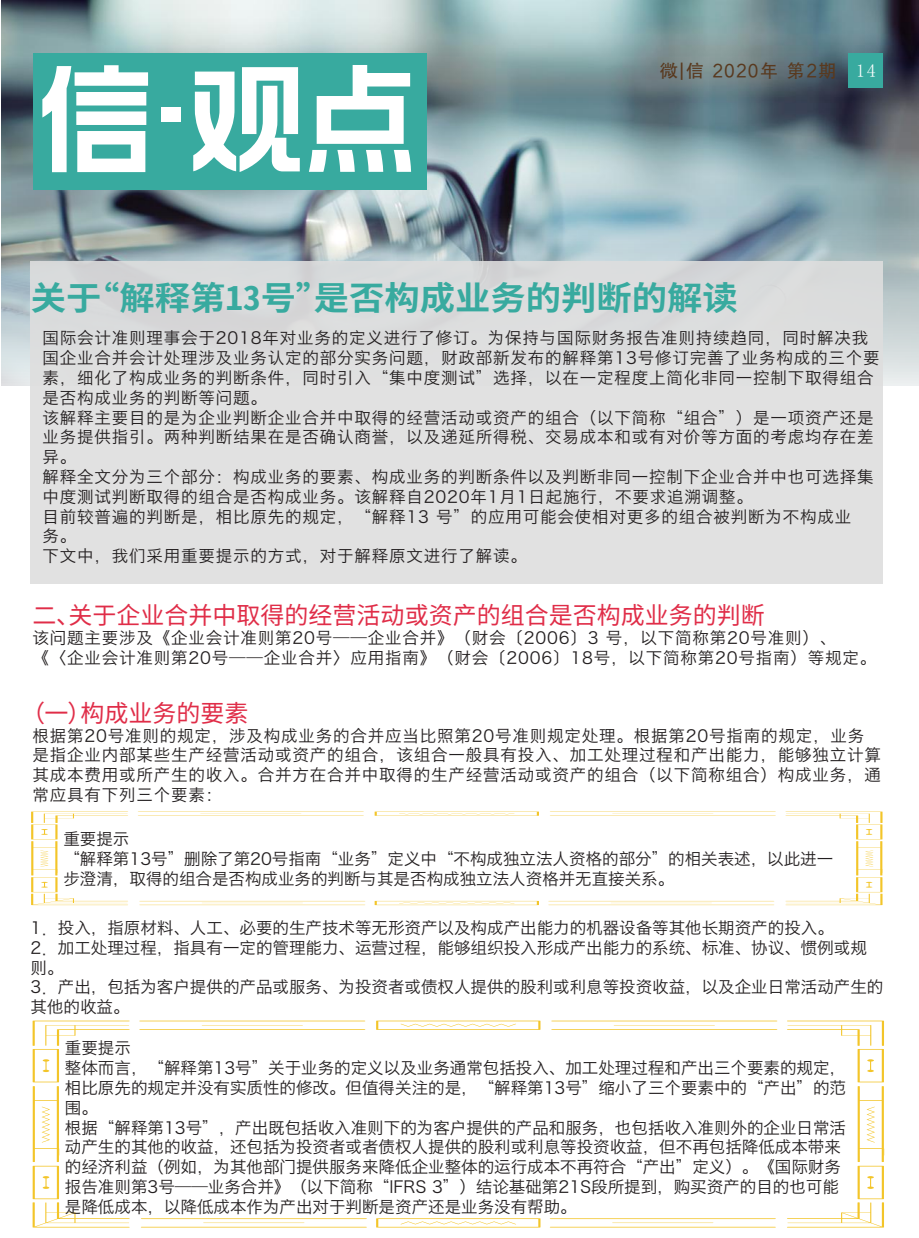
<style>
.page{position:relative;width:919px;height:1238px;background:#fff}
.page>*{position:absolute;margin:0;border:0;box-sizing:border-box;transform-origin:0 0}
.t1{font:108px "MF Fang Hei Noncommercial Regular";color:#fff}
.t2{font:700 33px "Source Han Sans HWSC";color:#38aa9f;scale:1.07 1}
.t3{font:24px "Source Han Sans HWSC";color:#e02d48}
.t4{font:18px "FZHTK GBK1 0";letter-spacing:.1em;color:#59391e}
.t5{font:16.5px/19.8px "Hiragino Sans GB W3";letter-spacing:.05em;color:#231f20}
.t6{font:16.5px/19.8px "Hiragino Sans GB W3";color:#231f20}
.s1{font-family:"Ping Fang SC Medium";color:#fff}
</style>
<div class="page">
<img style="left:1px;top:0;width:917px;height:569px">
<div style="left:31px;top:261px;width:852px;height:322px;background:#dedede"></div>
<div style="left:34px;top:54px;width:393px;height:136px;background:#38aa9f"></div>
<div style="left:848px;top:54px;width:35px;height:34px;background:#38aa9f"></div>
<svg style="left:374px;top:811px;width:165px;height:4px"></svg>
<svg style="left:550px;top:811px;width:225px;height:5px"></svg>
<svg style="left:138px;top:811px;width:226px;height:5px"></svg>
<svg style="left:374px;top:900px;width:165px;height:5px"></svg>
<svg style="left:548px;top:900px;width:226px;height:5px"></svg>
<svg style="left:139px;top:900px;width:226px;height:5px"></svg>
<svg style="left:785px;top:811px;width:97px;height:94px"></svg>
<svg style="left:31px;top:811px;width:97px;height:94px"></svg>
<svg style="left:376px;top:1020px;width:164px;height:9px"></svg>
<svg style="left:551px;top:1020px;width:226px;height:10px"></svg>
<svg style="left:139px;top:1020px;width:226px;height:10px"></svg>
<svg style="left:376px;top:1218px;width:164px;height:9px"></svg>
<svg style="left:549px;top:1218px;width:226px;height:9px"></svg>
<svg style="left:141px;top:1218px;width:226px;height:9px"></svg>
<svg style="left:787px;top:1020px;width:96px;height:207px"></svg>
<svg style="left:33px;top:1020px;width:97px;height:207px"></svg>
<h1 class="t1" style="left:41px;top:59px;width:374px">信·观点</h1>
<p class="t4" style="left:659px;top:60px;width:218px">微|信 2020年 第2期 <span class="s1">14</span></p>
<h2 class="t2" style="left:31px;top:279px;width:662px">关于“解释第13号”是否构成业务的判断的解读</h2>
<p class="t5" style="left:42px;top:328px;width:838px">国际会计准则理事会于2018年对业务的定义进行了修订。为保持与国际财务报告准则持续趋同，同时解决我国企业合并会计处理涉及业务认定的部分实务问题，财政部新发布的解释第13号修订完善了业务构成的三个要素，细化了构成业务的判断条件，同时引入“集中度测试”选择，以在一定程度上简化非同一控制下取得组合是否构成业务的判断等问题。<br>该解释主要目的是为企业判断企业合并中取得的经营活动或资产的组合（以下简称“组合”）是一项资产还是业务提供指引。两种判断结果在是否确认商誉，以及递延所得税、交易成本和或有对价等方面的考虑均存在差异。<br>解释全文分为三个部分：构成业务的要素、构成业务的判断条件以及判断非同一控制下企业合并中也可选择集中度测试判断取得的组合是否构成业务。该解释自2020年1月1日起施行，不要求追溯调整。<br>目前较普遍的判断是，相比原先的规定，“解释13 号”的应用可能会使相对更多的组合被判断为不构成业<br>务。<br>下文中，我们采用重要提示的方式，对于解释原文进行了解读。</p>
<h3 class="t3" style="left:32px;top:602px;width:734px">二、关于企业合并中取得的经营活动或资产的组合是否构成业务的判断</h3>
<p class="t5" style="left:32px;top:628px;width:845px">该问题主要涉及《企业会计准则第20号——企业合并》（财会〔2006〕3 号，以下简称第20号准则）、<br>《〈企业会计准则第20号——企业合并〉应用指南》（财会〔2006〕18号，以下简称第20号指南）等规定。</p>
<h3 class="t3" style="left:21px;top:699px;width:229px">（一）构成业务的要素</h3>
<p class="t5" style="left:32px;top:725px;width:850px">根据第20号准则的规定，涉及构成业务的合并应当比照第20号准则规定处理。根据第20号指南的规定，业务是指企业内部某些生产经营活动或资产的组合，该组合一般具有投入、加工处理过程和产出能力，能够独立计算其成本费用或所产生的收入。合并方在合并中取得的生产经营活动或资产的组合（以下简称组合）构成业务，通常应具有下列三个要素：</p>
<p class="t6" style="left:63px;top:829px;width:771px">重要提示<br>“解释第13号”删除了第20号指南“业务”定义中“不构成独立法人资格的部分”的相关表述，以此进一步澄清，取得的组合是否构成业务的判断与其是否构成独立法人资格并无直接关系。</p>
<p class="t6" style="left:31px;top:917px;width:854px">1．投入，指原材料、人工、必要的生产技术等无形资产以及构成产出能力的机器设备等其他长期资产的投入。<br>2．加工处理过程，指具有一定的管理能力、运营过程，能够组织投入形成产出能力的系统、标准、协议、惯例或规则。<br>3．产出，包括为客户提供的产品或服务、为投资者或债权人提供的股利或利息等投资收益，以及企业日常活动产生的其他的收益。</p>
<p class="t6" style="left:65px;top:1037px;width:782px">重要提示<br>整体而言，“解释第13号”关于业务的定义以及业务通常包括投入、加工处理过程和产出三个要素的规定，相比原先的规定并没有实质性的修改。但值得关注的是，“解释第13号”缩小了三个要素中的“产出”的范围。<br>根据“解释第13号”，产出既包括收入准则下的为客户提供的产品和服务，也包括收入准则外的企业日常活动产生的其他的收益，还包括为投资者或者债权人提供的股利或利息等投资收益，但不再包括降低成本带来的经济利益（例如，为其他部门提供服务来降低企业整体的运行成本不再符合“产出”定义）。《国际财务报告准则第3号——业务合并》（以下简称“IFRS 3”）结论基础第21S段所提到，购买资产的目的也可能是降低成本，以降低成本作为产出对于判断是资产还是业务没有帮助。</p>
</div>
